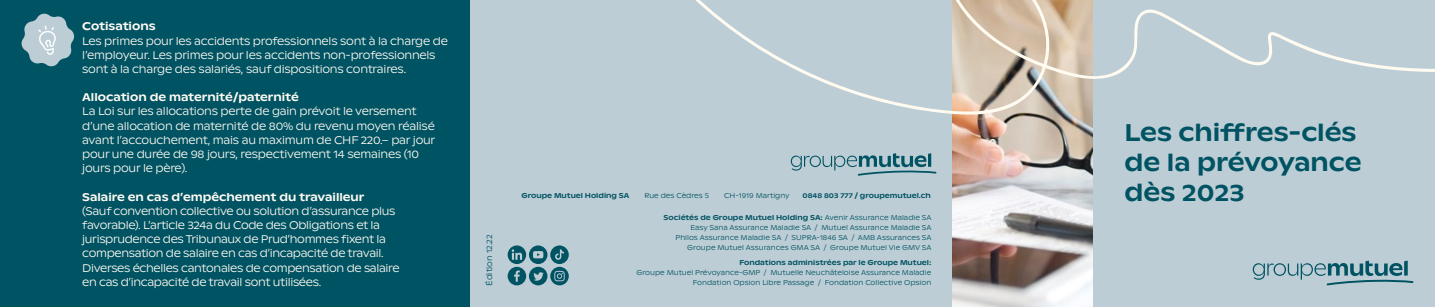
<style>
.page{position:relative;width:1435px;height:307px;background:#fff}
.page>*{position:absolute;margin:0;border:0;box-sizing:border-box;transform-origin:0 0}
.t1{font:500 24px/30px "ABC Ginto Nord";color:#005362}
.t2{font:300 11px/14.2px "ABC Ginto Nord";letter-spacing:-.03em;color:#fffbf4}
.t3{font:500 11px "ABC Ginto Nord";color:#fffbf4}
.t4{font:300 8px "ABC Ginto Nord";letter-spacing:-.005em;color:#005362}
.t5{font:300 7px/10px "ABC Ginto Nord";color:#005362;text-align:right}
.t6{font:500 7px "ABC Ginto Nord";color:#005362}
.s1{font-weight:500}
</style>
<div class="page">
<div style="left:0;top:0;width:471px;height:306px;background:#005362"></div>
<div style="left:471px;top:0;width:963px;height:306px;background:#bdcdd5"></div>
<img style="left:952px;top:116px;width:140px;height:190px">
<svg style="left:1252px;top:260px;width:161px;height:25px"></svg>
<svg style="left:21px;top:13px;width:54px;height:54px"></svg>
<svg style="left:695px;top:0;width:739px;height:116px"></svg>
<div style="left:507px;top:266px;width:19px;height:19px;background:#005362;border-radius:50%"></div>
<svg style="left:514px;top:270px;width:6px;height:11px"></svg>
<div style="left:529px;top:266px;width:18px;height:19px;background:#005362;border-radius:50%"></div>
<svg style="left:533px;top:272px;width:11px;height:8px"></svg>
<svg style="left:550px;top:266px;width:19px;height:19px"></svg>
<svg style="left:554px;top:270px;width:10px;height:11px"></svg>
<svg style="left:507px;top:245px;width:19px;height:18px"></svg>
<svg style="left:511px;top:249px;width:11px;height:10px"></svg>
<svg style="left:529px;top:245px;width:18px;height:18px"></svg>
<svg style="left:533px;top:250px;width:10px;height:8px"></svg>
<div style="left:550px;top:245px;width:19px;height:18px;background:#005362;border-radius:50%"></div>
<svg style="left:555px;top:249px;width:9px;height:10px"></svg>
<svg style="left:790px;top:153px;width:146px;height:22px"></svg>
<p class="t3" style="left:82px;top:20px;width:75px">Cotisations</p>
<p class="t2" style="left:82px;top:33px;width:367px">Les primes pour les accidents professionnels sont à la charge de l’employeur. Les primes pour les accidents non-professionnels sont à la charge des salariés, sauf dispositions contraires.</p>
<p class="t3" style="left:82px;top:90px;width:218px">Allocation de maternité/paternité</p>
<p class="t2" style="left:82px;top:104px;width:354px">La Loi sur les allocations perte de gain prévoit le versement d’une allocation de maternité de 80% du revenu moyen réalisé avant l’accouchement, mais au maximum de CHF 220.– par jour pour une durée de 98 jours, respectivement 14 semaines (10 jours pour le père).</p>
<p class="t3" style="left:82px;top:189px;width:284px">Salaire en cas d’empêchement du travailleur</p>
<p class="t2" style="left:82px;top:203px;width:319px">(Sauf convention collective ou solution d’assurance plus favorable). L’article 324a du Code des Obligations et la jurisprudence des Tribunaux de Prud’hommes fixent la compensation de salaire en cas d’incapacité de travail.<br>Diverses échelles cantonales de compensation de salaire en cas d’incapacité de travail sont utilisées.</p>
<p class="t4" style="left:484px;top:285px;width:53px;rotate:-90deg">Édition 12.22</p>
<p class="t6" style="left:521px;top:191px;width:109px">Groupe Mutuel Holding SA</p>
<p class="t5" style="left:644px;top:190px;width:66px">Rue des Cèdres 5</p>
<p class="t5" style="left:724px;top:190px;width:67px">CH-1919 Martigny</p>
<p class="t6" style="left:802px;top:191px;width:130px">0848 803 777 / groupemutuel.ch</p>
<p class="t5" style="left:663px;top:212px;width:269px"><span class="s1">Sociétés de Groupe Mutuel Holding SA:</span> Avenir Assurance Maladie SA Easy Sana Assurance Maladie SA / Mutuel Assurance Maladie SA<br>Philos Assurance Maladie SA / SUPRA-1846 SA / AMB Assurances SA Groupe Mutuel Assurances GMA SA / Groupe Mutuel Vie GMV SA</p>
<p class="t6" style="left:739px;top:258px;width:193px">Fondations administrées par le Groupe Mutuel:</p>
<p class="t5" style="left:636px;top:267px;width:296px">Groupe Mutuel Prévoyance-GMP / Mutuelle Neuchâteloise Assurance Maladie<br>Fondation Opsion Libre Passage / Fondation Collective Opsion</p>
<h1 class="t1" style="left:1124px;top:117px;width:238px">Les chiffres-clés de la prévoyance dès 2023</h1>
</div>
